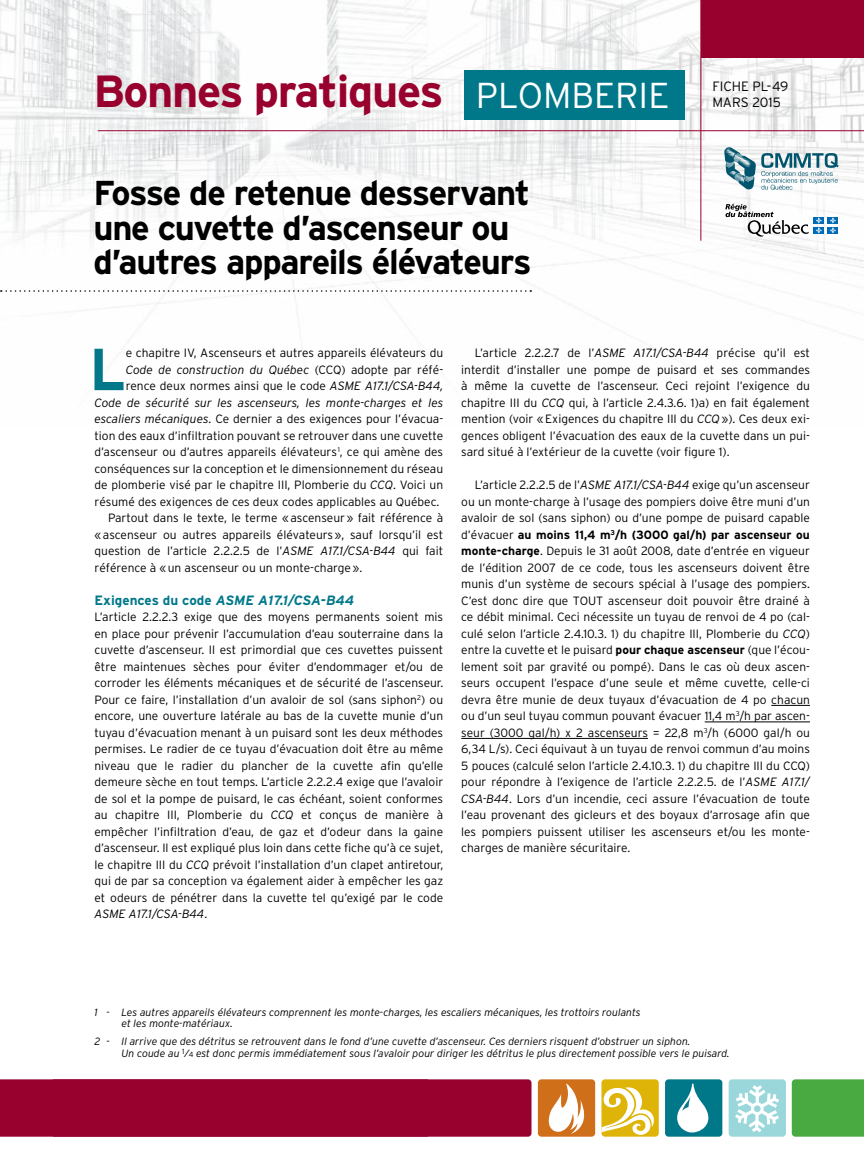
<style>
.page{position:relative;width:864px;height:1175px;background:#fff}
.page>*{position:absolute;margin:0;border:0;box-sizing:border-box;transform-origin:0 0}
.t1{font:700 59.1px "Interstate";color:#00788a}
.t2{font:700 45px "Interstate";letter-spacing:-.03em;color:#98012d}
.t3{font:300 36px "Interstate";color:#fff}
.t4{font:700 34.5px/34.5px "Interstate";letter-spacing:-.04em;color:#000}
.t5{font:italic 700 13.5px "Interstate";color:#00788a}
.t6{font:300 13.5px/16px "Interstate";color:#000}
.t7{font:300 12px/16.5px "Interstate";color:#000;text-align:justify}
.t8{font:italic 300 12px "Interstate";color:#000}
.t9{font:italic 300 10.5px/11.2px "Interstate";color:#000}
.s1{font-style:normal}
.s2{font-style:italic}
.s3{font-weight:700}
.s4{font-style:normal;font-size:7.5px}
</style>
<div class="page">
<img style="left:0;top:0;width:864px;height:336px">
<hr style="left:771px;top:705px;width:39px;height:1px;background:#000">
<hr style="left:705px;top:721px;width:31px;height:1px;background:#000">
<hr style="left:739px;top:721px;width:71px;height:1px;background:#000">
<hr style="left:461px;top:738px;width:187px;height:1px;background:#000">
<div style="left:701px;top:0;width:163px;height:58px;background:#98002e"></div>
<hr style="left:98px;top:130px;width:766px;height:1px;background:#98002e">
<div style="left:538px;top:1079px;width:57px;height:57px;background:#d06f1a;border-radius:4px"></div>
<svg style="left:548px;top:1083px;width:37px;height:50px"></svg>
<div style="left:665px;top:1079px;width:57px;height:57px;background:#00788a;border-radius:4px"></div>
<svg style="left:677px;top:1083px;width:32px;height:50px"></svg>
<div style="left:729px;top:1079px;width:57px;height:57px;background:#9ad7db;border-radius:4px"></div>
<svg style="left:735px;top:1085px;width:44px;height:47px"></svg>
<div style="left:601px;top:1079px;width:58px;height:57px;background:#deb408;border-radius:4px"></div>
<svg style="left:601px;top:1085px;width:53px;height:49px"></svg>
<div style="left:792px;top:1079px;width:72px;height:57px;background:#49aa42"></div>
<div style="left:0;top:1079px;width:532px;height:57px;background:#98002e"></div>
<svg style="left:1px;top:290px;width:530px;height:2px"></svg>
<div style="left:464px;top:70px;width:221px;height:50px;background:#00788a"></div>
<hr style="left:700px;top:0;width:1px;height:241px;background:#98002e">
<svg style="left:724px;top:147px;width:115px;height:43px"></svg>
<svg style="left:725px;top:204px;width:84px;height:33px"></svg>
<div style="left:813px;top:217px;width:11px;height:7px;background:#006cb7"></div>
<div style="left:827px;top:217px;width:11px;height:7px;background:#006cb7"></div>
<div style="left:813px;top:227px;width:11px;height:7px;background:#006cb7"></div>
<svg style="left:816px;top:217px;width:6px;height:16px"></svg>
<div style="left:827px;top:227px;width:11px;height:7px;background:#006cb7"></div>
<svg style="left:830px;top:217px;width:6px;height:16px"></svg>
<h2 class="t2" style="left:93px;top:66px;width:352px">Bonnes pratiques</h2>
<p class="t6" style="left:712px;top:78px;width:78px">FICHE PL-49<br>MARS 2015</p>
<h3 class="t3" style="left:476px;top:75px;width:195px">PLOMBERIE</h3>
<h3 class="t4" style="left:93px;top:176px;width:440px">Fosse de retenue desservant une cuvette d’ascenseur ou d’autres appareils élévateurs</h3>
<h1 class="t1" style="left:89px;top:336px;width:38px">L</h1>
<p class="t7" style="left:126px;top:344px;width:319px">e chapitre IV, Ascenseurs et autres appareils élévateurs du</p>
<p class="t8" style="left:126px;top:363px;width:319px">Code de construction du Québec <span class="s1">(CCQ) adopte par réfé-</span></p>
<p class="t7" style="left:126px;top:377px;width:319px">rence deux normes ainsi que le code <span class="s2">ASME A17.1/CSA-B44,</span></p>
<p class="t8" style="left:94px;top:396px;width:350px">Code de sécurité sur les ascenseurs, les monte-charges et les</p>
<p class="t7" style="left:94px;top:410px;width:350px"><span class="s2">escaliers mécaniques</span>. Ce dernier a des exigences pour l’évacua-</p>
<p class="t7" style="left:94px;top:427px;width:350px">tion des eaux d’infiltration pouvant se retrouver dans une cuvette</p>
<p class="t7" style="left:94px;top:443px;width:350px">d’ascenseur ou d’autres appareils élévateurs<sup>1</sup>, ce qui amène des</p>
<p class="t7" style="left:95px;top:460px;width:350px">conséquences sur la conception et le dimensionnement du réseau</p>
<p class="t7" style="left:95px;top:476px;width:350px">de plomberie visé par le chapitre III, Plomberie du <span class="s2">CCQ</span>. Voici un</p>
<p class="t7" style="left:95px;top:493px;width:347px">résumé des exigences de ces deux codes applicables au Québec.</p>
<p class="t7" style="left:108px;top:509px;width:337px">Partout dans le texte, le terme «ascenseur» fait référence à</p>
<p class="t7" style="left:95px;top:526px;width:350px">«ascenseur ou autres appareils élévateurs», sauf lorsqu’il est</p>
<p class="t7" style="left:95px;top:542px;width:350px">question de l’article 2.2.2.5 de l’<span class="s2">ASME A17.1/CSA-B44</span> qui fait</p>
<p class="t7" style="left:95px;top:559px;width:269px">référence à «un ascenseur ou un monte-charge».</p>
<p class="t5" style="left:94px;top:592px;width:261px"><span class="s1">Exigences du code</span> ASME A17.1/CSA-B44</p>
<p class="t7" style="left:94px;top:608px;width:350px">L’article 2.2.2.3 exige que des moyens permanents soient mis en place pour prévenir l’accumulation d’eau souterraine dans la cuvette d’ascenseur. Il est primordial que ces cuvettes puissent être maintenues sèches pour éviter d’endommager et/ou de corroder les éléments mécaniques et de sécurité de l’ascenseur.<br>Pour ce faire, l’installation d’un avaloir de sol (sans siphon<sup>2</sup>) ou encore, une ouverture latérale au bas de la cuvette munie d’un tuyau d’évacuation menant à un puisard sont les deux méthodes permises. Le radier de ce tuyau d’évacuation doit être au même niveau que le radier du plancher de la cuvette afin qu’elle demeure sèche en tout temps. L’article 2.2.2.4 exige que l’avaloir de sol et la pompe de puisard, le cas échéant, soient conformes au chapitre III, Plomberie du <span class="s2">CCQ</span> et conçus de manière à empêcher l’infiltration d’eau, de gaz et d’odeur dans la gaine d’ascenseur. Il est expliqué plus loin dans cette fiche qu’à ce sujet, le chapitre III du <span class="s2">CCQ</span> prévoit l’installation d’un clapet antiretour, qui de par sa conception va également aider à empêcher les gaz et odeurs de pénétrer dans la cuvette tel qu’exigé par le code <span class="s2">ASME A17.1/CSA-B44</span>.</p>
<p class="t7" style="left:461px;top:344px;width:350px;text-indent:14px">L’article 2.2.2.7 de l’<span class="s2">ASME A17.1/CSA-B44</span> précise qu’il est interdit d’installer une pompe de puisard et ses commandes à même la cuvette de l’ascenseur. Ceci rejoint l’exigence du chapitre III du <span class="s2">CCQ</span> qui, à l’article 2.4.3.6. 1)a) en fait également mention (voir «Exigences du chapitre III du <span class="s2">CCQ</span>»). Ces deux exi&shy;gences obligent l’évacuation des eaux de la cuvette dans un pui&shy;sard situé à l’extérieur de la cuvette (voir figure 1).</p>
<p class="t7" style="left:461px;top:476px;width:350px;text-indent:14px">L’article 2.2.2.5 de l’<span class="s2">ASME A17.1/CSA-B44</span> exige qu’un ascenseur ou un monte-charge à l’usage des pompiers doive être muni d’un avaloir de sol (sans siphon) ou d’une pompe de puisard capable d’évacuer <span class="s3">au moins 11,4 m</span><sup>3</sup><span class="s3">/h (3000 gal/h) par ascenseur ou monte-charge</span>. Depuis le 31 août 2008, date d’entrée en vigueur de l’édition 2007 de ce code, tous les ascenseurs doivent être munis d’un système de secours spécial à l’usage des pompiers.<br>C’est donc dire que TOUT ascenseur doit pouvoir être drainé à ce débit minimal. Ceci nécessite un tuyau de renvoi de 4 po (cal&shy;culé selon l’article 2.4.10.3. 1) du chapitre III, Plomberie du <span class="s2">CCQ</span>) entre la cuvette et le puisard <span class="s3">pour chaque ascenseur</span> (que l’écou&shy;lement soit par gravité ou pompé). Dans le cas où deux ascen&shy;seurs occupent l’espace d’une seule et même cuvette, celle-ci devra être munie de deux tuyaux d’évacuation de 4 po chacun ou d’un seul tuyau commun pouvant évacuer 11,4 m<sup>3</sup>/h par ascen&shy;seur (3000 gal/h) x 2 ascenseurs = 22,8 m<sup>3</sup>/h (6000 gal/h ou 6,34 L/s). Ceci équivaut à un tuyau de renvoi commun d’au moins 5 pouces (calculé selon l’article 2.4.10.3. 1) du chapitre III du CCQ) pour répondre à l’exigence de l’article 2.2.2.5. de l’<span class="s2">ASME A17.1/ CSA-B44</span>. Lors d’un incendie, ceci assure l’évacuation de toute l’eau provenant des gicleurs et des boyaux d’arrosage afin que les pompiers puissent utiliser les ascenseurs et/ou les monte&shy;charges de manière sécuritaire.</p>
<p class="t9" style="left:122px;top:1006px;width:521px;text-indent:-27px">1 - Les autres appareils élévateurs comprennent les monte-charges, les escaliers mécaniques, les trottoirs roulants et les monte-matériaux.</p>
<p class="t9" style="left:122px;top:1036px;width:610px;text-indent:-27px">2 - Il arrive que des détritus se retrouvent dans le fond d’une cuvette d’ascenseur. Ces derniers risquent d’obstruer un siphon.<br>Un coude au <sup>1</sup><span class="s1">⁄</span><span class="s4">4</span> est donc permis immédiatement sous l’avaloir pour diriger les détritus le plus directement possible vers le puisard.</p>
</div>
